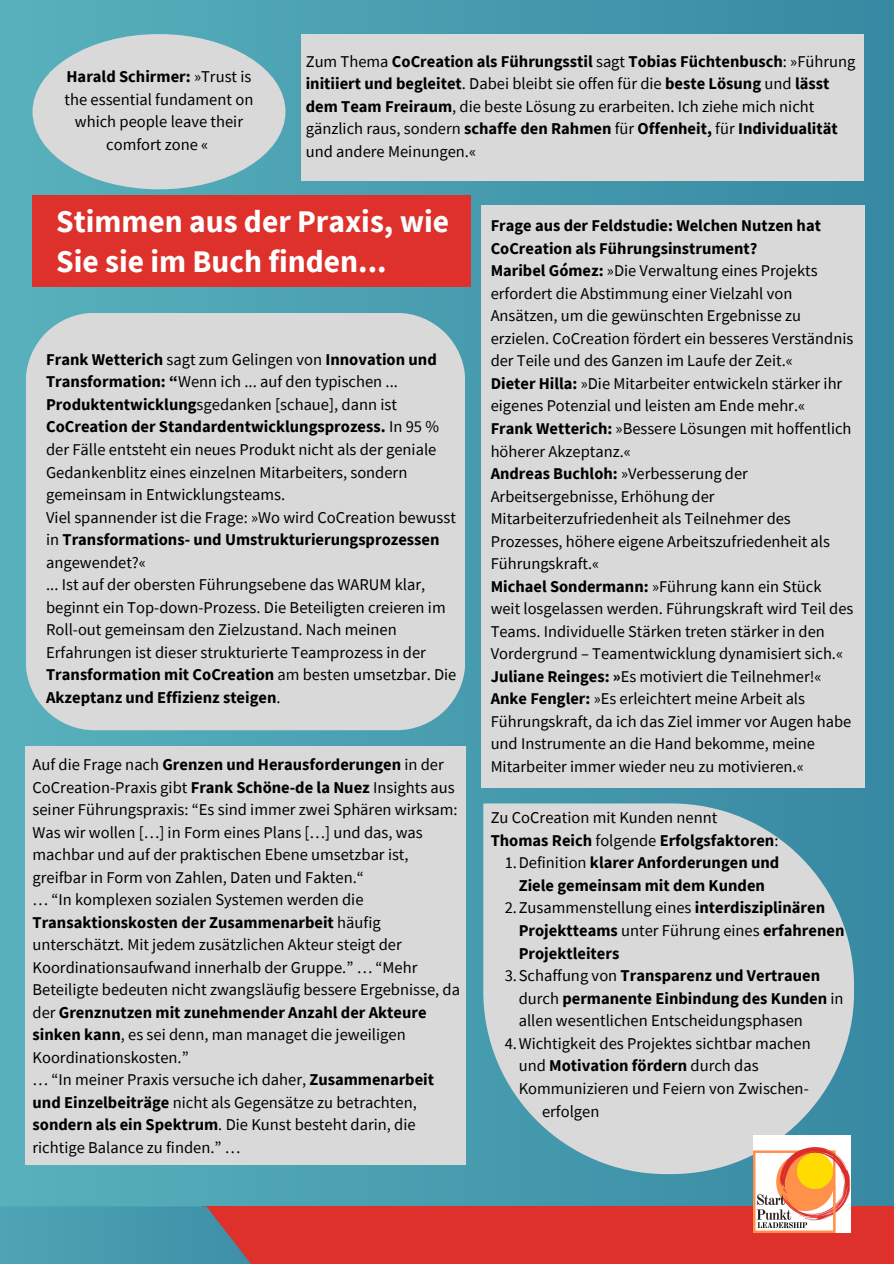
<style>
.page{position:relative;width:894px;height:1264px;background:#fff}
.page>*{position:absolute;margin:0;border:0;box-sizing:border-box;transform-origin:0 0}
.t1{font:700 31.5px/40.5px "Source Sans Pro";color:#fff}
.t2{font:16.5px/22.5px "Source Sans Pro";color:#000}
.t3{font:700 16.5px/22.5px "Source Sans Pro";color:#000}
.s1{font-weight:700}
.s2{font-weight:400}
</style>
<div class="page">
<div style="left:0;top:0;width:893px;height:1263px;background:linear-gradient(to right,#5ab2bc,#3c8ba4)"></div>
<div style="left:26px;top:746px;width:439px;height:418px;background:#d9d9d9"></div>
<div style="left:26px;top:313px;width:438px;height:417px;background:#d9d9d9"></div>
<div style="left:480px;top:204px;width:384px;height:583px;background:#d9d9d9"></div>
<div style="left:301px;top:34px;width:563px;height:146px;background:#d9d9d9"></div>
<svg style="left:483px;top:803px;width:370px;height:371px;background:#c4cfd2"></svg>
<div style="left:33px;top:34px;width:252px;height:155px;background:#d9d9d9;border-radius:50%"></div>
<div style="left:32px;top:195px;width:438px;height:92px;background:#de312c"></div>
<div style="left:202px;top:1206px;width:691px;height:57px;background:#de312c"></div>
<svg style="left:0;top:1206px;width:250px;height:57px;background:#5391a2"></svg>
<img style="left:753px;top:1135px;width:96px;height:97px">
<p class="t2" style="left:65px;top:65px;width:190px;text-align:center"><span class="s1">Harald Schirmer:</span> »Trust is the essential fundament on which people leave their comfort zone «</p>
<p class="t2" style="left:306px;top:50px;width:551px">Zum Thema <span class="s1">CoCreation als Führungsstil</span> sagt <span class="s1">Tobias Füchtenbusch</span>: »Fü hrung <span class="s1">initiiert und begleitet</span>. Dabei bleibt sie offen fü r die <span class="s1">beste Lösung</span> und <span class="s1">lässt dem Team Freiraum</span>, die beste Lösung zu erarbeiten. Ich ziehe mich nicht<br>gä nzlich raus, sondern <span class="s1">schaffe den Rahmen</span> fü r <span class="s1">Offenheit,</span> fü r <span class="s1">Individualität </span>und andere Meinungen.«</p>
<p class="t1" style="left:56px;top:200px;width:394px">Stimmen aus der Praxis, wie<br>Sie sie im Buch finden...</p>
<h1 class="t2" style="left:46px;top:348px;width:394px"><span class="s1">Frank Wetterich</span> sagt zum Gelingen von <span class="s1">Innovation und Transformation: “</span>Wenn ich ... auf den typischen ...<br><span class="s1">Produktentwicklung</span>sgedanken [schaue], dann ist <span class="s1">CoCreation der Standardentwicklungsprozess.</span> In 95 % der Fä lle entsteht ein neues Produkt nicht als der geniale Gedankenblitz eines einzelnen Mitarbeiters, sondern gemeinsam in Entwicklungsteams.</h1>
<p class="t2" style="left:46px;top:505px;width:411px">Viel spannender ist die Frage: »Wo wird CoCreation bewusst in <span class="s1">Transformations- und Umstrukturierungsprozessen </span>angewendet?«</p>
<p class="t2" style="left:46px;top:573px;width:412px">... Ist auf der obersten Fü hrungsebene das WARUM klar, beginnt ein Top-down-Prozess. Die Beteiligten creieren im Roll-out gemeinsam den Zielzustand. Nach meinen Erfahrungen ist dieser strukturierte Teamprozess in der <span class="s1">Transformation mit CoCreation</span> am besten umsetzbar. Die <span class="s1">Akzeptanz und Effizienz steigen</span>.</p>
<p class="t2" style="left:33px;top:753px;width:426px">Auf die Frage nach <span class="s1">Grenzen und Herausforderungen</span> in der CoCreation-Praxis gibt <span class="s1">Frank Schöne-de la Nuez</span> Insights aus seiner Fü hrungspraxis: “Es sind immer zwei Sphären wirksam:<br>Was wir wollen […] in Form eines Plans […] und das, was machbar und auf der praktischen Ebene umsetzbar ist, greifbar in Form von Zahlen, Daten und Fakten.“</p>
<p class="t2" style="left:33px;top:888px;width:429px">… “In komplexen sozialen Systemen werden die <span class="s1">Transaktionskosten der Zusammenarbeit</span> hä ufig unterschätzt. Mit jedem zusätzlichen Akteur steigt der Koordinationsaufwand innerhalb der Gruppe.” … “Mehr Beteiligte bedeuten nicht zwangslä ufig bessere Ergebnisse, da der <span class="s1">Grenznutzen mit zunehmender Anzahl der Akteure sinken kann</span>, es sei denn, man managet die jeweiligen Koordinationskosten.”</p>
<p class="t2" style="left:33px;top:1068px;width:403px">… “In meiner Praxis versuche ich daher, <span class="s1">Zusammenarbeit und Einzelbeiträge</span> nicht als Gegensätze zu betrachten, <span class="s1">sondern als ein Spektrum</span>. Die Kunst besteht darin, die richtige Balance zu finden.” …</p>
<p class="t3" style="left:490px;top:214px;width:332px">Frage aus der Feldstudie: Welchen Nutzen hat<br>CoCreation als Fü hrungsinstrument?</p>
<p class="t2" style="left:490px;top:259px;width:364px"><span class="s1">Maribel Gómez:</span> »Die Verwaltung eines Projekts erfordert die Abstimmung einer Vielzahl von Ansätzen, um die gewü nschten Ergebnisse zu erzielen. CoCreation fördert ein besseres Verstä ndnis der Teile und des Ganzen im Laufe der Zeit.«</p>
<p class="t2" style="left:490px;top:372px;width:353px"><span class="s1">Dieter Hilla:</span> »Die Mitarbeiter entwickeln stä rker ihr eigenes Potenzial und leisten am Ende mehr.«</p>
<p class="t2" style="left:490px;top:417px;width:362px"><span class="s1">Frank Wetterich:</span> »Bessere Lösungen mit hoffentlich höherer Akzeptanz.«</p>
<p class="t2" style="left:490px;top:462px;width:340px"><span class="s1">Andreas Buchloh:</span> »Verbesserung der Arbeitsergebnisse, Erhöhung der Mitarbeiterzufriedenheit als Teilnehmer des Prozesses, höhere eigene Arbeitszufriedenheit als Fü hrungskraft.«</p>
<p class="t2" style="left:490px;top:574px;width:364px"><span class="s1">Michael Sondermann:</span> »Fü hrung kann ein Stück weit losgelassen werden. Fü hrungskraft wird Teil des Teams. Individuelle Stä rken treten stä rker in den Vordergrund – Teamentwicklung dynamisiert sich.«</p>
<p class="t2" style="left:490px;top:664px;width:332px"><span class="s1">Juliane Reinges: »</span>Es motiviert die Teilnehmer!«</p>
<p class="t2" style="left:490px;top:687px;width:362px"><span class="s1">Anke Fengler:</span> »Es erleichtert meine Arbeit als<br>Fü hrungskraft, da ich das Ziel immer vor Augen habe und Instrumente an die Hand bekomme, meine Mitarbeiter immer wieder neu zu motivieren.«</p>
<p class="t2" style="left:490px;top:806px;width:228px">Zu CoCreation mit Kunden nennt</p>
<p class="t3" style="left:490px;top:828px;width:289px">Thomas Reich <span class="s2">folgende</span> Erfolgsfaktoren<span class="s2">:</span></p>
<p class="t3" style="left:504px;top:851px;width:276px;text-align:center"><span class="s2">1.Definition</span> klarer Anforderungen und<br>Ziele gemeinsam mit dem Kunden</p>
<p class="t3" style="left:518px;top:896px;width:327px;text-indent:-14px"><span class="s2">2.Zusammenstellung eines</span> interdisziplinären<br>Projektteams <span class="s2">unter Führung eines</span> erfahrenen<br>Projektleiters</p>
<p class="t2" style="left:518px;top:963px;width:326px;text-indent:-14px">3.Schaffung von <span class="s1">Transparenz und Vertrauen </span>durch <span class="s1">permanente Einbindung des Kunden</span> in allen wesentlichen Entscheidungsphasen</p>
<p class="t2" style="left:518px;top:1031px;width:293px;text-indent:-14px">4.Wichtigkeit des Projektes sichtbar machen und <span class="s1">Motivation fördern</span> durch das<br>Kommunizieren und Feiern von Zwischen-</p>
<p class="t2" style="left:542px;top:1099px;width:59px">erfolgen</p>
</div>
